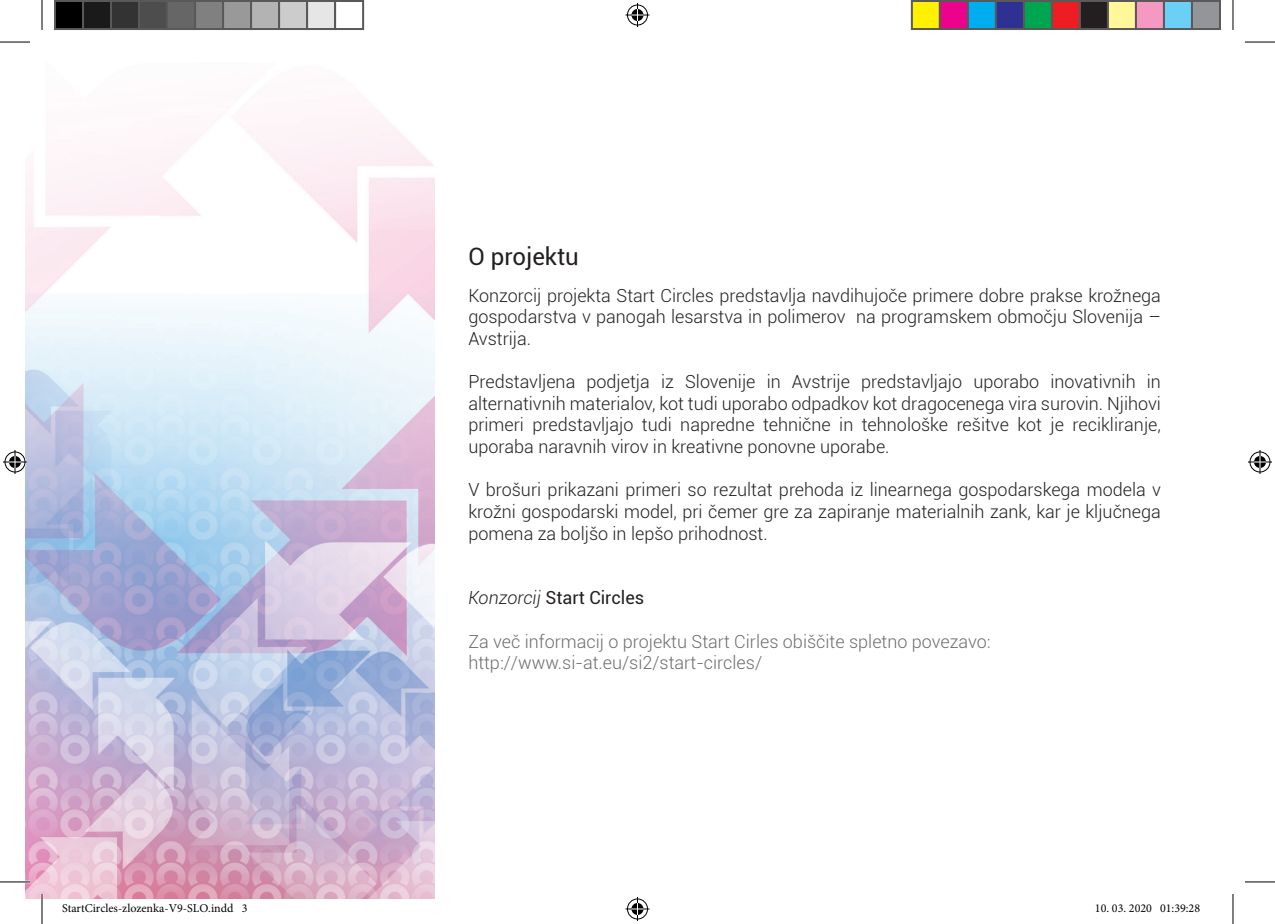
<style>
.page{position:relative;width:1275px;height:924px;background:#fff}
.page>*{position:absolute;margin:0;border:0;box-sizing:border-box;transform-origin:0 0}
.t1{font:24px "Roboto";color:#231f20}
.t2{font:300 18px/21.6px "Roboto";color:#231f20;text-align:justify}
.t3{font:300 18px "Roboto";color:#6c6d70}
.t4{font:18px "Roboto";color:#231f20}
.t5{font:12px "Minion Pro";color:#000}
.s1{font-weight:300;font-style:italic}
</style>
<div class="page">
<img style="left:25px;top:25px;width:409px;height:873px">
<hr style="left:0;top:41px;width:30px;height:2px;background:#fff">
<hr style="left:0;top:880px;width:30px;height:2px;background:#fff">
<hr style="left:41px;top:0;width:2px;height:30px;background:#fff">
<hr style="left:41px;top:893px;width:2px;height:30px;background:#fff">
<hr style="left:0;top:42px;width:30px;height:1px;background:#000">
<hr style="left:1245px;top:42px;width:30px;height:1px;background:#000">
<hr style="left:0;top:881px;width:30px;height:1px;background:#000">
<hr style="left:1245px;top:881px;width:30px;height:1px;background:#000">
<hr style="left:42px;top:0;width:1px;height:30px;background:#000">
<hr style="left:42px;top:893px;width:1px;height:30px;background:#000">
<hr style="left:1232px;top:0;width:1px;height:30px;background:#000">
<hr style="left:1232px;top:893px;width:1px;height:30px;background:#000">
<svg style="left:625px;top:3px;width:24px;height:24px"></svg>
<svg style="left:625px;top:897px;width:24px;height:23px"></svg>
<svg style="left:3px;top:450px;width:24px;height:24px"></svg>
<svg style="left:1248px;top:450px;width:24px;height:24px"></svg>
<div style="left:55px;top:1px;width:28px;height:28px;background:#000"></div>
<div style="left:54px;top:0;width:30px;height:30px;border:2px solid #595959"></div>
<div style="left:83px;top:1px;width:28px;height:28px;background:#1a1a1a"></div>
<div style="left:82px;top:0;width:30px;height:30px;border:2px solid #595959"></div>
<div style="left:111px;top:1px;width:28px;height:28px;background:#333"></div>
<div style="left:110px;top:0;width:30px;height:30px;border:2px solid #595959"></div>
<div style="left:139px;top:1px;width:28px;height:28px;background:#4d4d4d"></div>
<div style="left:138px;top:0;width:30px;height:30px;border:2px solid #595959"></div>
<div style="left:167px;top:1px;width:28px;height:28px;background:#666"></div>
<div style="left:166px;top:0;width:30px;height:30px;border:2px solid #595959"></div>
<div style="left:195px;top:1px;width:28px;height:28px;background:#808080"></div>
<div style="left:194px;top:0;width:30px;height:30px;border:2px solid #595959"></div>
<div style="left:223px;top:1px;width:28px;height:28px;background:#999"></div>
<div style="left:222px;top:0;width:30px;height:30px;border:2px solid #595959"></div>
<div style="left:251px;top:1px;width:28px;height:28px;background:#b3b3b3"></div>
<div style="left:250px;top:0;width:30px;height:30px;border:2px solid #595959"></div>
<div style="left:279px;top:1px;width:28px;height:28px;background:#ccc"></div>
<div style="left:278px;top:0;width:30px;height:30px;border:2px solid #595959"></div>
<div style="left:307px;top:1px;width:28px;height:28px;background:#e6e6e6"></div>
<div style="left:306px;top:0;width:30px;height:30px;border:2px solid #595959"></div>
<div style="left:335px;top:1px;width:28px;height:28px;background:#fff"></div>
<div style="left:334px;top:0;width:30px;height:30px;border:2px solid #595959"></div>
<div style="left:912px;top:1px;width:28px;height:28px;background:#fff101"></div>
<div style="left:911px;top:0;width:30px;height:30px;border:2px solid #595959"></div>
<div style="left:940px;top:1px;width:28px;height:28px;background:#ed028c"></div>
<div style="left:939px;top:0;width:30px;height:30px;border:2px solid #595959"></div>
<div style="left:968px;top:1px;width:28px;height:28px;background:#00aeef"></div>
<div style="left:967px;top:0;width:30px;height:30px;border:2px solid #595959"></div>
<div style="left:996px;top:1px;width:28px;height:28px;background:#2e3092"></div>
<div style="left:995px;top:0;width:30px;height:30px;border:2px solid #595959"></div>
<div style="left:1024px;top:1px;width:28px;height:28px;background:#00a54f"></div>
<div style="left:1023px;top:0;width:30px;height:30px;border:2px solid #595959"></div>
<div style="left:1052px;top:1px;width:28px;height:28px;background:#ee1d23"></div>
<div style="left:1051px;top:0;width:30px;height:30px;border:2px solid #595959"></div>
<div style="left:1080px;top:1px;width:28px;height:28px;background:#231f20"></div>
<div style="left:1079px;top:0;width:30px;height:30px;border:2px solid #595959"></div>
<div style="left:1108px;top:1px;width:28px;height:28px;background:#fff79a"></div>
<div style="left:1107px;top:0;width:30px;height:30px;border:2px solid #595959"></div>
<div style="left:1136px;top:1px;width:28px;height:28px;background:#f499c2"></div>
<div style="left:1135px;top:0;width:30px;height:30px;border:2px solid #595959"></div>
<div style="left:1164px;top:1px;width:28px;height:28px;background:#6bcff6"></div>
<div style="left:1163px;top:0;width:30px;height:30px;border:2px solid #595959"></div>
<div style="left:1192px;top:1px;width:28px;height:28px;background:#939598"></div>
<div style="left:1191px;top:0;width:30px;height:30px;border:2px solid #595959"></div>
<div style="left:1146px;top:903px;width:6px;height:9px;border:1px solid #fff;border-radius:50%"></div>
<svg style="left:1146px;top:903px;width:4px;height:9px"></svg>
<div style="left:1160px;top:903px;width:5px;height:9px;border:1px solid #fff;border-radius:50%"></div>
<svg style="left:1161px;top:903px;width:4px;height:9px"></svg>
<p class="t1" style="left:468px;top:239px;width:112px">O projektu</p>
<p class="t2" style="left:468px;top:284px;width:694px">Konzorcij projekta Start Circles predstavlja navdihujoče primere dobre prakse krožnega gospodarstva v panogah lesarstva in polimerov na programskem območju Slovenija – Avstrija.</p>
<p class="t2" style="left:468px;top:370px;width:694px">Predstavljena podjetja iz Slovenije in Avstrije predstavljajo uporabo inovativnih in alternativnih materialov, kot tudi uporabo odpadkov kot dragocenega vira surovin. Njihovi primeri predstavljajo tudi napredne tehnične in tehnološke rešitve kot je recikliranje, uporaba naravnih virov in kreativne ponovne uporabe.</p>
<p class="t2" style="left:468px;top:478px;width:694px">V brošuri prikazani primeri so rezultat prehoda iz linearnega gospodarskega modela v krožni gospodarski model, pri čemer gre za zapiranje materialnih zank, kar je ključnega pomena za boljšo in lepšo prihodnost.</p>
<p class="t4" style="left:468px;top:585px;width:177px"><span class="s1">Konzorcij</span> Start Circles</p>
<p class="t3" style="left:468px;top:628px;width:524px">Za več informacij o projektu Start Cirles obiščite spletno povezavo:</p>
<p class="t3" style="left:468px;top:650px;width:295px">http://www.si-at.eu/si2/start-circles/</p>
<p class="t5" style="left:62px;top:899px;width:187px">StartCircles-zlozenka-V9-SLO.indd 3</p>
<p class="t5" style="left:1095px;top:899px;width:107px">10. 03. 2020 01:39:28</p>
</div>
